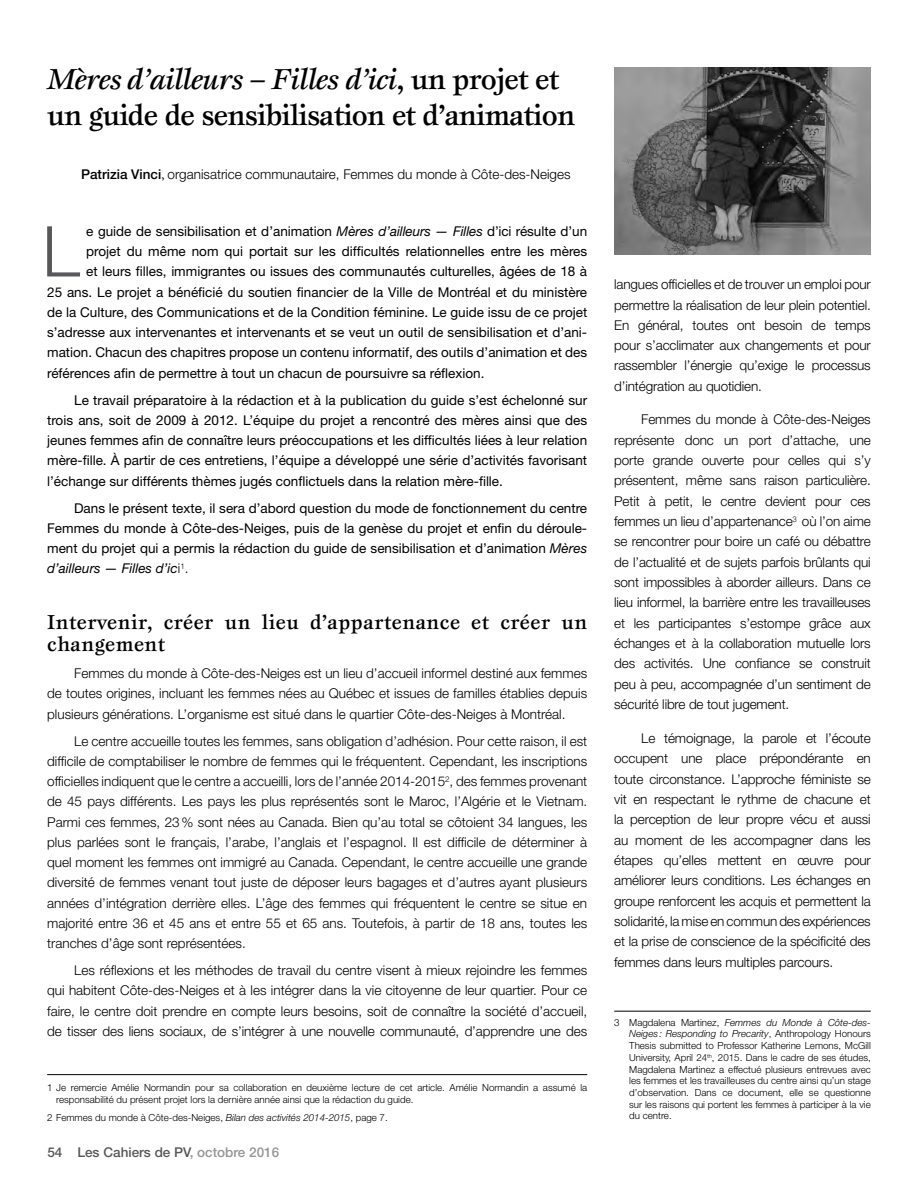
<style>
.page{position:relative;width:918px;height:1188px;background:#fff}
.page>*{position:absolute;margin:0;border:0;box-sizing:border-box;transform-origin:0 0}
.t1{font:300 70.2px "Helvetica Neue LT Std";color:#58585b}
.t2{font:500 30px/36px "Esprit Std";letter-spacing:-.03em;color:#000}
.t3{font:500 21px/22.5px "Esprit Std";letter-spacing:.02em;color:#000}
.t4{font:300 13.5px/20.4px "Helvetica Neue LT Std";letter-spacing:-.01em;color:#000;text-align:justify}
.t5{font:13.5px/20.2px "Helvetica Neue LT Std";color:#000;text-align:justify}
.t6{font:500 13.5px "Helvetica Neue LT Std";color:#58585b}
.t7{font:300 9.75px/11.7px "Helvetica Neue LT Std";color:#000}
.s1{font-style:italic}
.s2{font-weight:500}
.s3{font-family:"Minion Pro";font-weight:400}
.s4{font-weight:300}
.s5{color:#939598}
</style>
<div class="page">
<img style="left:614px;top:67px;width:257px;height:188px">
<hr style="left:47px;top:1074px;width:540px;height:1px;background:#000">
<hr style="left:614px;top:1011px;width:257px;height:1px;background:#000">
<h2 class="t2" style="left:47px;top:61px;width:530px"><span class="s1">Mères d’ailleurs – Filles d’ici</span>, un projet et un guide de sensibilisation et d’animation</h2>
<p class="t4" style="left:81px;top:164px;width:491px"><span class="s2">Patrizia Vinci</span><span class="s3">,</span> organisatrice communautaire, Femmes du monde à Côte-des-Neiges</p>
<h1 class="t1" style="left:42px;top:209px;width:39px">L</h1>
<p class="t5" style="left:86px;top:221px;width:503px">e guide de sensibilisation et d’animation <span class="s1">Mères d’ailleurs — Filles</span> d’ici résulte d’un</p>
<p class="t5" style="left:86px;top:241px;width:503px">projet du même nom qui portait sur les difficultés relationnelles entre les mères</p>
<p class="t5" style="left:86px;top:261px;width:503px">et leurs filles, immigrantes ou issues des communautés culturelles, âgées de 18 à</p>
<p class="t5" style="left:47px;top:282px;width:542px">25 ans. Le projet a bénéficié du soutien financier de la Ville de Montréal et du ministère</p>
<p class="t5" style="left:47px;top:302px;width:542px">de la Culture, des Communications et de la Condition féminine. Le guide issu de ce projet</p>
<p class="t5" style="left:47px;top:322px;width:542px">s’adresse aux intervenantes et intervenants et se veut un outil de sensibilisation et d’ani-</p>
<p class="t5" style="left:47px;top:342px;width:542px">mation. Chacun des chapitres propose un contenu informatif, des outils d’animation et des</p>
<p class="t5" style="left:47px;top:363px;width:439px">références afin de permettre à tout un chacun de poursuivre sa réflexion.</p>
<p class="t5" style="left:47px;top:390px;width:542px;text-indent:27px">Le travail préparatoire à la rédaction et à la publication du guide s’est échelonné sur trois ans, soit de 2009 à 2012. L’équipe du projet a rencontré des mères ainsi que des jeunes femmes afin de connaître leurs préoccupations et les difficultés liées à leur relation mère-fille. À partir de ces entretiens, l’équipe a développé une série d’activités favorisant l’échange sur différents thèmes jugés conflictuels dans la relation mère-fille.</p>
<p class="t5" style="left:47px;top:498px;width:542px;text-indent:27px">Dans le présent texte, il sera d’abord question du mode de fonctionnement du centre Femmes du monde à Côte-des-Neiges, puis de la genèse du projet et enfin du déroule&shy;ment du projet qui a permis la rédaction du guide de sensibilisation et d’animation <span class="s1">Mères d’ailleurs — Filles d’ic</span><span class="s4">i</span><sup>1</sup><span class="s4">.</span></p>
<h3 class="t3" style="left:47px;top:610px;width:542px">Intervenir, créer un lieu d’appartenance et créer un changement</h3>
<p class="t4" style="left:47px;top:663px;width:542px;text-indent:27px">Femmes du monde à Côte-des-Neiges est un lieu d’accueil informel destiné aux femmes de toutes origines, incluant les femmes nées au Québec et issues de familles établies depuis plusieurs générations. L’organisme est situé dans le quartier Côte-des-Neiges à Montréal.</p>
<p class="t4" style="left:47px;top:730px;width:542px;text-indent:27px">Le centre accueille toutes les femmes, sans obligation d’adhésion. Pour cette raison, il est difficile de comptabiliser le nombre de femmes qui le fréquentent. Cependant, les inscriptions officielles indiquent que le centre a accueilli, lors de l’année 2014-2015<sup>2</sup>, des femmes provenant de 45 pays différents. Les pays les plus représentés sont le Maroc, l’Algérie et le Vietnam.<br>Parmi ces femmes, 23% sont nées au Canada. Bien qu’au total se côtoient 34 langues, les plus parlées sont le français, l’arabe, l’anglais et l’espagnol. Il est difficile de déterminer à quel moment les femmes ont immigré au Canada. Cependant, le centre accueille une grande diversité de femmes venant tout juste de déposer leurs bagages et d’autres ayant plusieurs années d’intégration derrière elles. L’âge des femmes qui fréquentent le centre se situe en majorité entre 36 et 45 ans et entre 55 et 65 ans. Toutefois, à partir de 18 ans, toutes les tranches d’âge sont représentées.</p>
<p class="t4" style="left:47px;top:960px;width:542px;text-indent:27px">Les réflexions et les méthodes de travail du centre visent à mieux rejoindre les femmes qui habitent Côte-des-Neiges et à les intégrer dans la vie citoyenne de leur quartier. Pour ce faire, le centre doit prendre en compte leurs besoins, soit de connaître la société d’accueil, de tisser des liens sociaux, de s’intégrer à une nouvelle communauté, d’apprendre une des</p>
<p class="t7" style="left:56px;top:1081px;width:533px;text-indent:-9px">1 Je remercie Amélie Normandin pour sa collaboration en deuxième lecture de cet article. Amélie Normandin a assumé la responsabilité du présent projet lors la dernière année ainsi que la rédaction du guide.</p>
<p class="t7" style="left:47px;top:1112px;width:342px">2 Femmes du monde à Côte-des-Neiges, <span class="s1">Bilan des activités 2014-2015</span>, page 7.</p>
<p class="t6" style="left:47px;top:1144px;width:233px">54 Les Cahiers de PV<span class="s5">, octobre 2016</span></p>
<p class="t4" style="left:614px;top:274px;width:258px">langues officielles et de trouver un emploi pour permettre la réalisation de leur plein potentiel.<br>En général, toutes ont besoin de temps pour s’acclimater aux changements et pour rassembler l’énergie qu’exige le processus d’intégration au quotidien.</p>
<p class="t4" style="left:614px;top:409px;width:258px;text-indent:27px">Femmes du monde à Côte-des-Neiges représente donc un port d’attache, une porte grande ouverte pour celles qui s’y présentent, même sans raison particulière.<br>Petit à petit, le centre devient pour ces femmes un lieu d’appartenance<sup>3</sup> où l’on aime se rencontrer pour boire un café ou débattre de l’actualité et de sujets parfois brûlants qui sont impossibles à aborder ailleurs. Dans ce lieu informel, la barrière entre les travailleuses et les participantes s’estompe grâce aux échanges et à la collaboration mutuelle lors des activités. Une confiance se construit peu à peu, accompagnée d’un sentiment de sécurité libre de tout jugement.</p>
<p class="t4" style="left:614px;top:728px;width:258px;text-indent:27px">Le témoignage, la parole et l’écoute occupent une place prépondérante en toute circonstance. L’approche féministe se vit en respectant le rythme de chacune et la perception de leur propre vécu et aussi au moment de les accompagner dans les étapes qu’elles mettent en œuvre pour améliorer leurs conditions. Les échanges en groupe renforcent les acquis et permettent la solidarité, la mise en commun des expériences et la prise de conscience de la spécificité des femmes dans leurs multiples parcours.</p>
<p class="t7" style="left:629px;top:1016px;width:243px;text-align:justify;text-indent:-15px">3 Magdalena Martinez, <span class="s1">Femmes du Monde à Côte-des-Neiges : Responding to Precarity</span>, Anthropology Honours Thesis submitted to Professor Katherine Lemons, McGill University, April 24<sup>th</sup>, 2015. Dans le cadre de ses études, Magdalena Martinez a effectué plusieurs entrevues avec les femmes et les travailleuses du centre ainsi qu’un stage d’observation. Dans ce document, elle se questionne sur les raisons qui portent les femmes à participer à la vie du centre.</p>
</div>
